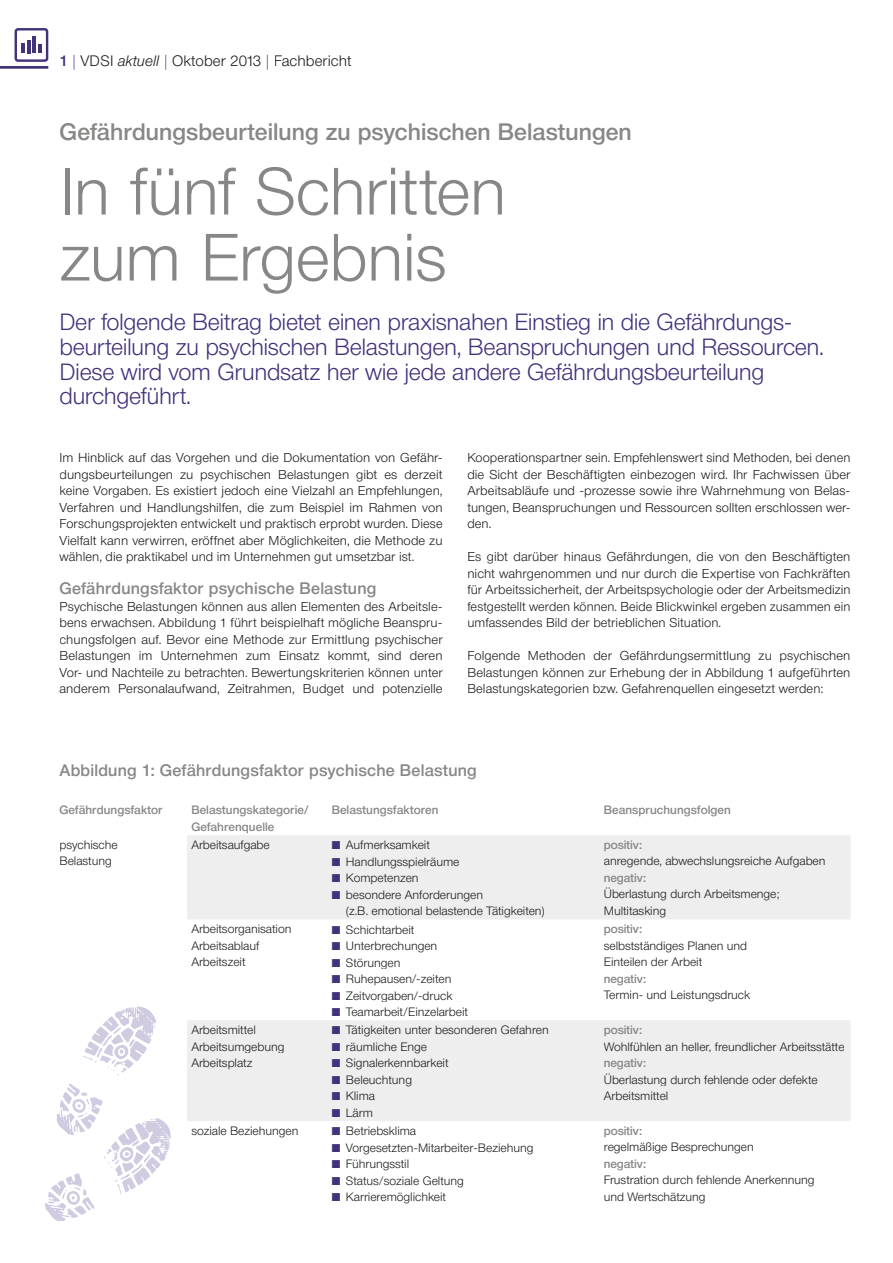
<style>
.page{position:relative;width:893px;height:1263px;background:#fff}
.page>*{position:absolute;margin:0;border:0;box-sizing:border-box;transform-origin:0 0}
.t1{font:300 66px/66px "Neue Helvetica BQ";letter-spacing:-.015em;color:#878786}
.t2{font:500 23.55px "Neue Helvetica BQ";color:#878786}
.t3{font:300 23.25px/24.8px "Neue Helvetica BQ";letter-spacing:-.02em;color:#42317b}
.t4{font:500 16.5px "Neue Helvetica BQ";letter-spacing:.01em;color:#878786}
.t5{font:300 15px "Neue Helvetica BQ";letter-spacing:.005em;color:#1a1a18}
.t6{font:300 12.75px/16.5px "Neue Helvetica BQ";letter-spacing:.005em;color:#1a1a18;text-align:justify}
.t7{font:300 12px/16.5px "Neue Helvetica BQ";letter-spacing:-.005em;color:#1a1a18}
.t8{font:500 12px/16.5px "Neue Helvetica BQ";color:#878786}
.s1{font-weight:500;color:#42317b}
.s2{color:#42317b}
.s3{font-style:italic}
</style>
<div class="page">
<hr style="left:0;top:66px;width:48px;height:3px;background:#42317b">
<div style="left:15px;top:28px;width:33px;height:34px;border:2px solid #42317b;border-radius:2px"></div>
<svg style="left:38px;top:44px;width:3px;height:9px"></svg>
<hr style="left:33px;top:37px;width:3px;height:16px;background:#42317b">
<svg style="left:22px;top:40px;width:8px;height:13px"></svg>
<svg style="left:187px;top:835px;width:663px;height:286px;fill:#eee"></svg>
<div style="left:191px;top:840px;width:78px;height:11px;background:#eee"></div>
<div style="left:346px;top:841px;width:84px;height:8px;background:#eee"></div>
<div style="left:347px;top:857px;width:112px;height:11px;background:#eee"></div>
<div style="left:347px;top:874px;width:71px;height:10px;background:#eee"></div>
<div style="left:347px;top:890px;width:136px;height:11px;background:#eee"></div>
<div style="left:347px;top:907px;width:197px;height:10px;background:#eee"></div>
<div style="left:604px;top:857px;width:221px;height:11px;background:#eee"></div>
<div style="left:605px;top:888px;width:174px;height:13px;background:#eee"></div>
<div style="left:605px;top:906px;width:61px;height:11px;background:#eee"></div>
<div style="left:191px;top:925px;width:100px;height:10px;background:#fff"></div>
<div style="left:191px;top:941px;width:68px;height:9px;background:#fff"></div>
<div style="left:191px;top:958px;width:54px;height:8px;background:#fff"></div>
<div style="left:346px;top:925px;width:68px;height:9px;background:#fff"></div>
<div style="left:347px;top:941px;width:89px;height:11px;background:#fff"></div>
<div style="left:346px;top:958px;width:54px;height:11px;background:#fff"></div>
<div style="left:347px;top:974px;width:103px;height:11px;background:#fff"></div>
<div style="left:346px;top:991px;width:106px;height:11px;background:#fff"></div>
<div style="left:346px;top:1007px;width:122px;height:9px;background:#fff"></div>
<div style="left:604px;top:941px;width:143px;height:11px;background:#fff"></div>
<div style="left:605px;top:958px;width:97px;height:8px;background:#fff"></div>
<div style="left:604px;top:991px;width:146px;height:10px;background:#fff"></div>
<div style="left:191px;top:1025px;width:64px;height:9px;background:#eee"></div>
<div style="left:191px;top:1042px;width:93px;height:11px;background:#eee"></div>
<div style="left:191px;top:1058px;width:61px;height:11px;background:#eee"></div>
<div style="left:346px;top:1026px;width:202px;height:11px;background:#eee"></div>
<div style="left:347px;top:1042px;width:80px;height:11px;background:#eee"></div>
<div style="left:346px;top:1059px;width:102px;height:11px;background:#eee"></div>
<div style="left:347px;top:1075px;width:64px;height:11px;background:#eee"></div>
<div style="left:347px;top:1092px;width:28px;height:8px;background:#eee"></div>
<div style="left:347px;top:1108px;width:25px;height:9px;background:#eee"></div>
<div style="left:604px;top:1042px;width:240px;height:10px;background:#eee"></div>
<div style="left:605px;top:1073px;width:213px;height:13px;background:#eee"></div>
<div style="left:604px;top:1091px;width:63px;height:9px;background:#eee"></div>
<svg style="left:83px;top:1006px;width:73px;height:70px"></svg>
<svg style="left:45px;top:1083px;width:126px;height:138px"></svg>
<p class="t5" style="left:60px;top:51px;width:294px"><span class="s1">1</span> <span class="s2">|</span> VDSI <span class="s3">aktuell</span> <span class="s2">|</span> Oktober 2013 <span class="s2">|</span> Fachbericht</p>
<h2 class="t2" style="left:60px;top:117px;width:574px">Gefährdungsbeurteilung zu psychischen Belastungen</h2>
<h1 class="t1" style="left:60px;top:158px;width:449px">In fünf Schritten zum Ergebnis</h1>
<p class="t3" style="left:60px;top:309px;width:766px">Der folgende Beitrag bietet einen praxisnahen Einstieg in die Gefährdungs&shy;beurteilung zu psychischen Belastungen, Beanspruchungen und Ressourcen.<br>Diese wird vom Grundsatz her wie jede andere Gefährdungsbeurteilung durchgeführt.</p>
<p class="t6" style="left:60px;top:449px;width:385px">Im Hinblick auf das Vorgehen und die Dokumentation von Gefähr&shy;dungsbeurteilungen zu psychischen Belastungen gibt es derzeit keine Vorgaben. Es existiert jedoch eine Vielzahl an Empfehlungen, Verfahren und Handlungshilfen, die zum Beispiel im Rahmen von Forschungsprojekten entwickelt und praktisch erprobt wurden. Diese Vielfalt kann verwirren, eröffnet aber Möglichkeiten, die Methode zu wählen, die praktikabel und im Unternehmen gut umsetzbar ist.</p>
<p class="t4" style="left:60px;top:578px;width:318px">Gefährdungsfaktor psychische Belastung</p>
<p class="t6" style="left:60px;top:598px;width:385px">Psychische Belastungen können aus allen Elementen des Arbeitsle&shy;bens erwachsen. Abbildung 1 führt beispielhaft mögliche Beanspru&shy;chungsfolgen auf. Bevor eine Methode zur Ermittlung psychischer Belastungen im Unternehmen zum Einsatz kommt, sind deren Vor- und Nachteile zu betrachten. Bewertungskriterien können unter anderem Personalaufwand, Zeitrahmen, Budget und potenzielle</p>
<p class="t6" style="left:467px;top:449px;width:385px">Kooperationspartner sein. Empfehlenswert sind Methoden, bei denen die Sicht der Beschäftigten einbezogen wird. Ihr Fachwissen über Arbeitsabläufe und -prozesse sowie ihre Wahrnehmung von Belas&shy;tungen, Beanspruchungen und Ressourcen sollten erschlossen wer&shy;den.</p>
<p class="t6" style="left:467px;top:548px;width:385px">Es gibt darüber hinaus Gefährdungen, die von den Beschäftigten nicht wahrgenommen und nur durch die Expertise von Fachkräften für Arbeitssicherheit, der Arbeitspsychologie oder der Arbeitsmedizin festgestellt werden können. Beide Blickwinkel ergeben zusammen ein umfassendes Bild der betrieblichen Situation.</p>
<p class="t6" style="left:467px;top:647px;width:385px">Folgende Methoden der Gefährdungsermittlung zu psychischen Belastungen können zur Erhebung der in Abbildung 1 aufgeführten Belastungskategorien bzw. Gefahrenquellen eingesetzt werden:</p>
<p class="t4" style="left:60px;top:759px;width:419px">Abbildung 1: Gefährdungsfaktor psychische Belastung</p>
<p class="t8" style="left:60px;top:802px;width:105px">Gefährdungs faktor</p>
<p class="t8" style="left:191px;top:802px;width:119px">Belastungskategorie /<br>Gefahrenquelle</p>
<p class="t8" style="left:332px;top:802px;width:108px">Belastungsfaktoren</p>
<p class="t8" style="left:604px;top:802px;width:129px">Beanspruchungsfolgen</p>
<p class="t7" style="left:60px;top:836px;width:60px">psychische<br>Belastung</p>
<p class="t7" style="left:191px;top:836px;width:80px">Arbeitsaufgabe</p>
<p class="t7" style="left:332px;top:837px;width:100px"><span class="s2">■</span> Aufmerksamkeit</p>
<p class="t8" style="left:604px;top:836px;width:40px">positiv:</p>
<p class="t7" style="left:604px;top:853px;width:223px">anregende, abwechslungsreiche Aufgaben</p>
<p class="t8" style="left:604px;top:869px;width:44px">negativ:</p>
<p class="t7" style="left:604px;top:886px;width:177px">Überlastung durch Arbeitsmenge;<br>Multitasking</p>
<p class="t7" style="left:332px;top:853px;width:129px"><span class="s2">■</span> Handlungsspielräume</p>
<p class="t7" style="left:332px;top:870px;width:88px"><span class="s2">■</span> Kompetenzen</p>
<p class="t7" style="left:346px;top:886px;width:200px;text-indent:-14px"><span class="s2">■</span> besondere Anforderungen<br>(z.B. emotional belastende Tätigkeiten)</p>
<p class="t7" style="left:191px;top:921px;width:102px">Arbeitsorganisation<br>Arbeitsablauf<br>Arbeitszeit</p>
<p class="t7" style="left:332px;top:921px;width:84px"><span class="s2">■</span> Schichtarbeit</p>
<p class="t7" style="left:332px;top:937px;width:107px"><span class="s2">■</span> Unterbrechungen</p>
<p class="t7" style="left:332px;top:954px;width:70px"><span class="s2">■</span> Störungen</p>
<p class="t7" style="left:332px;top:970px;width:121px"><span class="s2">■</span> Ruhepausen/-zeiten</p>
<p class="t7" style="left:332px;top:987px;width:122px"><span class="s2">■</span> Zeitvorgaben/-druck</p>
<p class="t7" style="left:332px;top:1003px;width:138px"><span class="s2">■</span> Teamarbeit / Einzelarbeit</p>
<p class="t7" style="left:191px;top:1021px;width:95px">Arbeitsmittel<br>Arbeitsumgebung<br>Arbeitsplatz</p>
<p class="t7" style="left:332px;top:1022px;width:219px"><span class="s2">■</span> Tätigkeiten unter besonderen Gefahren</p>
<p class="t7" style="left:332px;top:1038px;width:97px"><span class="s2">■</span> räumliche Enge</p>
<p class="t7" style="left:332px;top:1055px;width:118px"><span class="s2">■</span> Signalerkennbarkeit</p>
<p class="t7" style="left:332px;top:1071px;width:82px"><span class="s2">■</span> Beleuchtung</p>
<p class="t7" style="left:332px;top:1088px;width:45px"><span class="s2">■</span> Klima</p>
<p class="t7" style="left:332px;top:1104px;width:43px"><span class="s2">■</span> Lärm</p>
<p class="t7" style="left:191px;top:1122px;width:109px">soziale Beziehungen</p>
<p class="t7" style="left:332px;top:1123px;width:86px"><span class="s2">■</span> Betriebsklima</p>
<p class="t7" style="left:332px;top:1139px;width:203px"><span class="s2">■</span> Vorgesetzten-Mitarbeiter-Beziehung</p>
<p class="t7" style="left:332px;top:1156px;width:79px"><span class="s2">■</span> Führungsstil</p>
<p class="t7" style="left:332px;top:1172px;width:134px"><span class="s2">■</span> Status / soziale Geltung</p>
<p class="t7" style="left:332px;top:1189px;width:116px"><span class="s2">■</span> Karrieremöglichkeit</p>
<p class="t8" style="left:604px;top:920px;width:40px">positiv:</p>
<p class="t7" style="left:604px;top:937px;width:145px">selbstständiges Planen und<br>Einteilen der Arbeit</p>
<p class="t8" style="left:604px;top:970px;width:44px">negativ:</p>
<p class="t7" style="left:604px;top:987px;width:148px">Termin- und Leistungsdruck</p>
<p class="t8" style="left:604px;top:1021px;width:40px">positiv:</p>
<p class="t7" style="left:604px;top:1038px;width:242px">Wohlfühlen an heller, freundlicher Arbeitsstätte</p>
<p class="t8" style="left:604px;top:1054px;width:44px">negativ:</p>
<p class="t7" style="left:604px;top:1071px;width:215px">Überlastung durch fehlende oder defekte<br>Arbeitsmittel</p>
<p class="t8" style="left:604px;top:1122px;width:40px">positiv:</p>
<p class="t7" style="left:604px;top:1139px;width:152px">regelmäßige Besprechungen</p>
<p class="t8" style="left:604px;top:1155px;width:44px">negativ:</p>
<p class="t7" style="left:604px;top:1172px;width:212px">Frustration durch fehlende Anerkennung und Wertschätzung</p>
</div>
